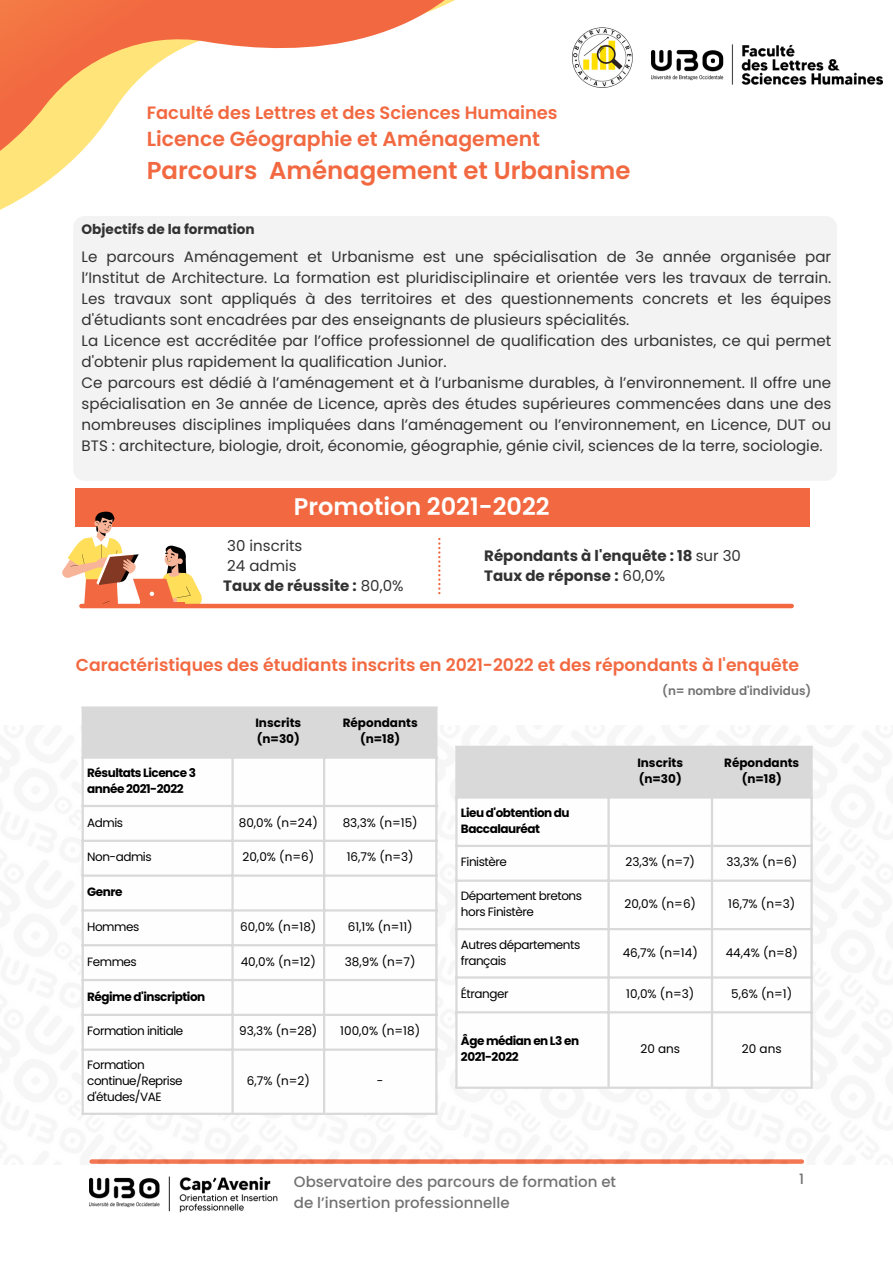
<style>
.page{position:relative;width:893px;height:1264px;background:#fff}
.page>*{position:absolute;margin:0;border:0;box-sizing:border-box;transform-origin:0 0}
.t1{font:600 24.45px "Poppins";color:#f26941}
.t2{font:600 24px "Poppins";color:#fff}
.t3{font:600 20.4px "Poppins";color:#f26941}
.t4{font:600 17.85px "Poppins";color:#f26941}
.t5{font:600 17.25px "Poppins";color:#f26941}
.t6{font:15.15px/21px "Poppins";color:#323232}
.t7{font:500 15px "Poppins";color:#737373}
.t8{font:700 15px/20.2px "Poppins";color:#323232}
.t9{font:15px/20.2px "Poppins";color:#323232}
.t10{font:500 14.25px "Poppins";color:#737373}
.t11{font:700 13.65px "Poppins";color:#323232}
.t12{font:12px/16px "Poppins";letter-spacing:-.04em;color:#000}
.t13{font:700 12px/16px "Poppins";letter-spacing:-.04em;color:#000}
.t14{font:700 12px "Poppins";color:#000}
.t15{font:600 12px "Poppins";color:#737373}
.s1{font-weight:700}
.s2{font-weight:400}
</style>
<div class="page">
<svg style="left:0;top:0;width:455px;height:210px"></svg>
<img style="left:81px;top:725px;width:732px;height:439px">
<svg style="left:438px;top:538px;width:2px;height:56px"></svg>
<div style="left:75px;top:488px;width:734px;height:39px;background:#f26941"></div>
<svg style="left:62px;top:511px;width:140px;height:95px"></svg>
<div style="left:81px;top:603px;width:710px;height:5px;background:#f26941"></div>
<div style="left:84px;top:708px;width:351px;height:48px;background:#d9d9d9"></div>
<svg style="left:84px;top:758px;width:351px;height:354px"></svg>
<hr style="left:82px;top:708px;width:2px;height:404px;background:#d9d9d9">
<hr style="left:231px;top:708px;width:3px;height:404px;background:#d9d9d9">
<hr style="left:323px;top:708px;width:2px;height:404px;background:#d9d9d9">
<hr style="left:435px;top:708px;width:2px;height:404px;background:#d9d9d9">
<hr style="left:82px;top:706px;width:355px;height:2px;background:#d9d9d9">
<hr style="left:82px;top:756px;width:355px;height:2px;background:#d9d9d9">
<hr style="left:82px;top:804px;width:355px;height:3px;background:#d9d9d9">
<hr style="left:82px;top:839px;width:355px;height:3px;background:#d9d9d9">
<hr style="left:82px;top:874px;width:355px;height:2px;background:#d9d9d9">
<hr style="left:82px;top:909px;width:355px;height:2px;background:#d9d9d9">
<hr style="left:82px;top:944px;width:355px;height:2px;background:#d9d9d9">
<hr style="left:82px;top:978px;width:355px;height:3px;background:#d9d9d9">
<hr style="left:82px;top:1013px;width:355px;height:2px;background:#d9d9d9">
<hr style="left:82px;top:1048px;width:355px;height:2px;background:#d9d9d9">
<hr style="left:82px;top:1112px;width:355px;height:2px;background:#d9d9d9">
<div style="left:457px;top:748px;width:353px;height:48px;background:#d9d9d9"></div>
<svg style="left:457px;top:798px;width:353px;height:288px"></svg>
<hr style="left:455px;top:748px;width:2px;height:338px;background:#d9d9d9">
<hr style="left:607px;top:748px;width:2px;height:338px;background:#d9d9d9">
<hr style="left:710px;top:748px;width:3px;height:338px;background:#d9d9d9">
<hr style="left:810px;top:748px;width:2px;height:338px;background:#d9d9d9">
<hr style="left:455px;top:745px;width:357px;height:3px;background:#d9d9d9">
<hr style="left:455px;top:796px;width:357px;height:2px;background:#d9d9d9">
<hr style="left:455px;top:844px;width:357px;height:3px;background:#d9d9d9">
<hr style="left:455px;top:879px;width:357px;height:2px;background:#d9d9d9">
<hr style="left:455px;top:928px;width:357px;height:2px;background:#d9d9d9">
<hr style="left:455px;top:976px;width:357px;height:2px;background:#d9d9d9">
<hr style="left:455px;top:1011px;width:357px;height:2px;background:#d9d9d9">
<hr style="left:455px;top:1086px;width:357px;height:2px;background:#d9d9d9">
<img style="left:89px;top:1176px;width:188px;height:36px">
<img style="left:651px;top:44px;width:231px;height:41px">
<div style="left:73px;top:216px;width:763px;height:265px;background:#f3f3f3;border-radius:11px"></div>
<img style="left:572px;top:27px;width:61px;height:61px">
<p class="t4" style="left:147px;top:100px;width:412px">Faculté des Lettres et des Sciences Humaines</p>
<p class="t3" style="left:147px;top:125px;width:395px">Licence Géographie et Aménagement</p>
<p class="t1" style="left:147px;top:153px;width:485px">Parcours Aménagement et Urbanisme</p>
<p class="t11" style="left:82px;top:220px;width:174px">Objectifs de la formation</p>
<p class="t6" style="left:82px;top:246px;width:751px">Le parcours Aménagement et Urbanisme est une spécialisation de 3e année organisée par l’Institut de Architecture. La formation est pluridisciplinaire et orientée vers les travaux de terrain.<br>Les travaux sont appliqués à des territoires et des questionnements concrets et les équipes d'étudiants sont encadrées par des enseignants de plusieurs spécialités.<br>La Licence est accréditée par l’office professionnel de qualification des urbanistes, ce qui permet d'obtenir plus rapidement la qualification Junior.<br>Ce parcours est dédié à l’aménagement et à l’urbanisme durables, à l’environnement. Il offre une spécialisation en 3e année de Licence, après des études supérieures commencées dans une des nombreuses disciplines impliquées dans l’aménagement ou l’environnement, en Licence, DUT ou BTS : architecture, biologie, droit, économie, géographie, génie civil, sciences de la terre, sociologie.</p>
<p class="t2" style="left:294px;top:490px;width:257px">Promotion 2021-2022</p>
<p class="t9" style="left:223px;top:535px;width:182px">30 inscrits<br>24 admis<br><span class="s1">Taux de réussite :</span> 80,0%</p>
<p class="t8" style="left:484px;top:545px;width:258px">Répondants à l'enquête : 18 <span class="s2">sur 30<br></span>Taux de réponse : <span class="s2">60,0%</span></p>
<p class="t5" style="left:76px;top:652px;width:724px">Caractéristiques des étudiants inscrits en 2021-2022 et des répondants à l'enquête</p>
<p class="t15" style="left:662px;top:682px;width:151px">(n= nombre d'individus)</p>
<p class="t14" style="left:255px;top:714px;width:47px">Inscrits</p>
<h2 class="t13" style="left:257px;top:731px;width:44px">(n=30)</h2>
<h3 class="t14" style="left:342px;top:714px;width:77px">Répondants</h3>
<h4 class="t13" style="left:360px;top:731px;width:42px">(n=18)</h4>
<h1 class="t13" style="left:87px;top:764px;width:110px">Résultats Licence 3</h1>
<p class="t13" style="left:87px;top:780px;width:98px">année 2021-2022</p>
<h4 class="t12" style="left:87px;top:814px;width:37px">Admis</h4>
<h4 class="t12" style="left:239px;top:814px;width:81px">80,0% (n=24)</h4>
<h2 class="t12" style="left:342px;top:814px;width:77px">83,3% (n=15)</h2>
<p class="t12" style="left:87px;top:849px;width:66px">Non-admis</p>
<p class="t12" style="left:242px;top:849px;width:73px">20,0% (n=6)</p>
<p class="t12" style="left:346px;top:849px;width:69px">16,7% (n=3)</p>
<p class="t13" style="left:87px;top:883px;width:37px">Genre</p>
<p class="t12" style="left:87px;top:918px;width:54px">Hommes</p>
<p class="t12" style="left:240px;top:918px;width:78px">60,0% (n=18)</p>
<p class="t12" style="left:348px;top:918px;width:66px">61,1% (n=11)</p>
<p class="t12" style="left:87px;top:953px;width:51px">Femmes</p>
<p class="t12" style="left:241px;top:953px;width:77px">40,0% (n=12)</p>
<p class="t12" style="left:345px;top:953px;width:72px">38,9% (n=7)</p>
<p class="t13" style="left:87px;top:988px;width:120px">Régime d'inscription</p>
<p class="t12" style="left:87px;top:1023px;width:98px">Formation initiale</p>
<p class="t12" style="left:239px;top:1023px;width:80px">93,3% (n=28)</p>
<p class="t12" style="left:340px;top:1023px;width:81px">100,0% (n=18)</p>
<p class="t12" style="left:87px;top:1056px;width:97px">Formation continue/Reprise d'études/VAE</p>
<p class="t12" style="left:247px;top:1072px;width:65px">6,7% (n=2)</p>
<p class="t12" style="left:377px;top:1072px;width:8px">-</p>
<p class="t14" style="left:637px;top:754px;width:47px">Inscrits</p>
<p class="t13" style="left:638px;top:771px;width:44px">(n=30)</p>
<p class="t14" style="left:724px;top:754px;width:77px">Répondants</p>
<p class="t13" style="left:741px;top:771px;width:42px">(n=18)</p>
<p class="t13" style="left:461px;top:804px;width:110px">Lieu d'obtention du<br>Baccalauréat</p>
<p class="t12" style="left:461px;top:854px;width:47px">Finistère</p>
<p class="t12" style="left:625px;top:854px;width:71px">23,3% (n=7)</p>
<p class="t12" style="left:726px;top:854px;width:72px">33,3% (n=6)</p>
<p class="t12" style="left:461px;top:888px;width:123px">Département bretons hors Finistère</p>
<p class="t12" style="left:624px;top:896px;width:73px">20,0% (n=6)</p>
<p class="t12" style="left:728px;top:896px;width:69px">16,7% (n=3)</p>
<p class="t12" style="left:461px;top:936px;width:121px">Autres départements français</p>
<p class="t12" style="left:622px;top:944px;width:77px">46,7% (n=14)</p>
<p class="t12" style="left:725px;top:944px;width:74px">44,4% (n=8)</p>
<p class="t12" style="left:461px;top:985px;width:49px">Étranger</p>
<p class="t12" style="left:626px;top:985px;width:69px">10,0% (n=3)</p>
<p class="t12" style="left:731px;top:985px;width:62px">5,6% (n=1)</p>
<p class="t13" style="left:461px;top:1032px;width:120px">Âge médian en L3 en<br>2021-2022</p>
<p class="t12" style="left:640px;top:1040px;width:41px">20 ans</p>
<p class="t12" style="left:741px;top:1040px;width:41px">20 ans</p>
<p class="t7" style="left:294px;top:1171px;width:324px">Observatoire des parcours de formation et</p>
<p class="t10" style="left:799px;top:1169px;width:6px">1</p>
<p class="t7" style="left:294px;top:1191px;width:217px">de l’insertion professionnelle</p>
</div>
